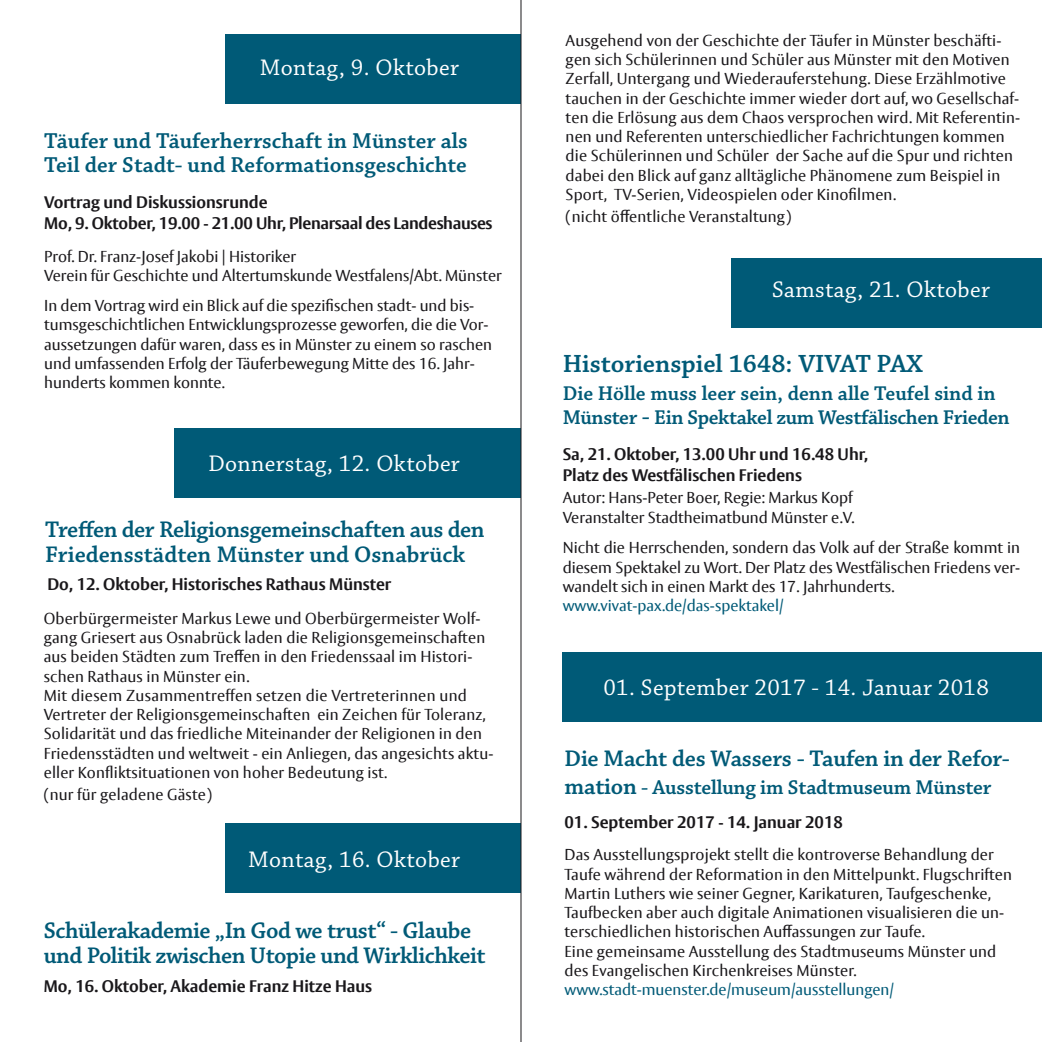
<style>
.page{position:relative;width:1042px;height:1042px;background:#fff}
.page>*{position:absolute;margin:0;border:0;box-sizing:border-box;transform-origin:0 0}
.t1{font:600 26.25px "Chaparral Pro";color:#005a77}
.t2{font:600 23.8px/24.5px "Chaparral Pro";letter-spacing:-.02em;color:#005a77}
.t3{font:23.8px "Chaparral Pro";letter-spacing:.015em;color:#fff}
.t4{font:600 22.75px/24.5px "Chaparral Pro";color:#005a77}
.t5{font:600 21px/24.5px "Chaparral Pro";letter-spacing:-.01em;color:#005a77}
.t6{font:700 16.62px/21px "Vesta Pro";color:#1a181b}
.t7{font:15.75px/19.2px "Vesta Pro";letter-spacing:.01em;color:#1a181b}
.t8{font:15.75px "Vesta Pro";color:#005a77}
.s1{font-size:23.8px}
</style>
<div class="page">
<div style="left:225px;top:35px;width:295px;height:69px;background:#005a77"></div>
<div style="left:225px;top:823px;width:295px;height:70px;background:#005a77"></div>
<div style="left:174px;top:428px;width:346px;height:69px;background:#005a77"></div>
<div style="left:731px;top:258px;width:310px;height:69px;background:#005a77"></div>
<div style="left:563px;top:652px;width:479px;height:70px;background:#005a77"></div>
<hr style="left:521px;top:0;width:1px;height:1042px;background:#1a181b">
<h2 class="t3" style="left:260px;top:54px;width:201px">Montag, 9. Oktober</h2>
<h3 class="t4" style="left:44px;top:129px;width:425px">Täufer und Täuferherrschaft in Münster als<br>Teil der Stadt- und Reformationsgeschichte</h3>
<p class="t6" style="left:44px;top:191px;width:450px">Vortrag und Diskussionsrunde<br>Mo, 9. Oktober, 19.00 - 21.00 Uhr, Plenarsaal des Landeshauses</p>
<p class="t7" style="left:44px;top:246px;width:459px">Prof. Dr. Franz-Josef Jakobi | Historiker<br>Verein für Geschichte und Altertumskunde Westfalens/Abt. Münster</p>
<p class="t7" style="left:44px;top:296px;width:449px">In dem Vortrag wird ein Blick auf die spezifischen stadt- und bis&shy;tumsgeschichtlichen Entwicklungsprozesse geworfen, die die Vor&shy;aussetzungen dafür waren, dass es in Münster zu einem so raschen und umfassenden Erfolg der Täuferbewegung Mitte des 16. Jahr&shy;hunderts kommen konnte.</p>
<h2 class="t3" style="left:208px;top:450px;width:253px">Donnerstag, 12. Oktober</h2>
<h2 class="t2" style="left:45px;top:518px;width:441px">Treffen der Religionsgemeinschaften aus den<br>Friedensstädten Münster und Osnabrück</h2>
<p class="t6" style="left:47px;top:574px;width:345px">Do, 12. Oktober, Historisches Rathaus Münster</p>
<p class="t7" style="left:44px;top:608px;width:451px">Oberbürgermeister Markus Lewe und Oberbürgermeister Wolf&shy;gang Griesert aus Osnabrück laden die Religionsgemeinschaften aus beiden Städten zum Treffen in den Friedenssaal im Histori&shy;schen Rathaus in Münster ein.<br>Mit diesem Zusammentreffen setzen die Vertreterinnen und Vertreter der Religionsgemeinschaften ein Zeichen für Toleranz, Solidarität und das friedliche Miteinander der Religionen in den Friedensstädten und weltweit - ein Anliegen, das angesichts aktu&shy;eller Konfliktsituationen von hoher Bedeutung ist.</p>
<p class="t7" style="left:44px;top:784px;width:170px">(nur für geladene Gäste)</p>
<h2 class="t3" style="left:248px;top:846px;width:213px">Montag, 16. Oktober</h2>
<h2 class="t2" style="left:44px;top:919px;width:443px">Schülerakademie „In God we trust“ - Glaube und Politik zwischen Utopie und Wirklichkeit</h2>
<p class="t6" style="left:44px;top:975px;width:330px">Mo, 16. Oktober, Akademie Franz Hitze Haus</p>
<p class="t7" style="left:566px;top:31px;width:456px">Ausgehend von der Geschichte der Täufer in Münster beschäfti&shy;gen sich Schülerinnen und Schüler aus Münster mit den Motiven Zerfall, Untergang und Wiederauferstehung. Diese Erzählmotive tauchen in der Geschichte immer wieder dort auf, wo Gesellschaf&shy;ten die Erlösung aus dem Chaos versprochen wird. Mit Referentin&shy;nen und Referenten unterschiedlicher Fachrichtungen kommen die Schülerinnen und Schüler der Sache auf die Spur und richten dabei den Blick auf ganz alltägliche Phänomene zum Beispiel in Sport, TV-Serien, Videospielen oder Kinofilmen.</p>
<p class="t7" style="left:566px;top:206px;width:227px">(nicht öffentliche Veranstaltung)</p>
<h2 class="t3" style="left:772px;top:276px;width:219px">Samstag, 21. Oktober</h2>
<h1 class="t1" style="left:563px;top:349px;width:362px">Historienspiel 1648: VIVAT PAX</h1>
<h3 class="t5" style="left:563px;top:382px;width:448px">Die Hölle muss leer sein, denn alle Teufel sind in<br>Münster <span class="s1">-</span> Ein Spektakel zum Westfälischen Frieden</h3>
<p class="t6" style="left:563px;top:443px;width:307px">Sa, 21. Oktober, 13.00 Uhr und 16.48 Uhr,<br>Platz des Westfälischen Friedens</p>
<p class="t7" style="left:563px;top:488px;width:293px">Autor: Hans-Peter Boer, Regie: Markus Kopf<br>Veranstalter Stadtheimatbund Münster e.V.</p>
<p class="t7" style="left:563px;top:538px;width:459px;text-align:justify">Nicht die Herrschenden, sondern das Volk auf der Straße kommt in diesem Spektakel zu Wort. Der Platz des Westfälischen Friedens ver&shy;wandelt sich in einen Markt des 17. Jahrhunderts.</p>
<p class="t8" style="left:563px;top:596px;width:222px">www.vivat-pax.de/das-spektakel/</p>
<h2 class="t3" style="left:603px;top:674px;width:387px">01. September 2017 - 14. Januar 2018</h2>
<h2 class="t2" style="left:564px;top:746px;width:447px">Die Macht des Wassers - Taufen in der Refor-</h2>
<h3 class="t5" style="left:564px;top:775px;width:428px"><span class="s1">mation</span> - Ausstellung im Stadtmuseum Münster</h3>
<p class="t6" style="left:564px;top:812px;width:280px">01. September 2017 - 14. Januar 2018</p>
<p class="t7" style="left:564px;top:845px;width:449px">Das Ausstellungsprojekt stellt die kontroverse Behandlung der Taufe während der Reformation in den Mittelpunkt. Flugschriften Martin Luthers wie seiner Gegner, Karikaturen, Taufgeschenke, Taufbecken aber auch digitale Animationen visualisieren die un&shy;terschiedlichen historischen Auffassungen zur Taufe.<br>Eine gemeinsame Ausstellung des Stadtmuseums Münster und des Evangelischen Kirchenkreises Münster.</p>
<p class="t8" style="left:564px;top:980px;width:331px">www.stadt-muenster.de/museum/ausstellungen/</p>
</div>
